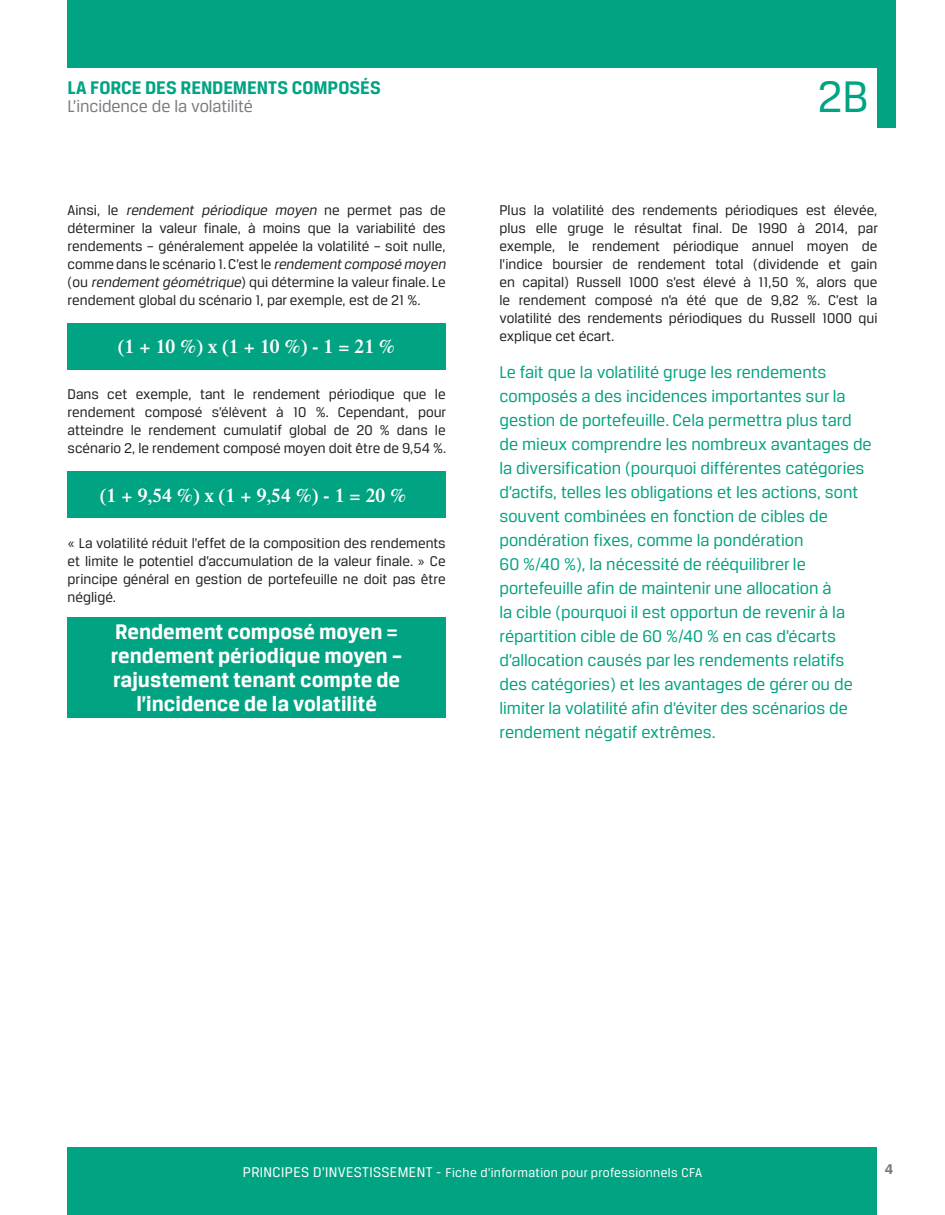
<style>
.page{position:relative;width:945px;height:1215px;background:#fff}
.page>*{position:absolute;margin:0;border:0;box-sizing:border-box;transform-origin:0 0}
.t1{font:47.1px "Breuer Text";color:#00a382}
.Texte_courant{font:700 22.5px/24px "Breuer Text";color:#fff;text-align:center}
.Texte_courant-2{font:600 19.5px "Times LT Std";color:#fff}
.t2{font:700 19.5px "Breuer Text";letter-spacing:-.005em;color:#00a382}
.Intro_Section_bleu{font:18px/24px "Breuer Text";color:#00a382}
.t3{font:18px "Breuer Text";letter-spacing:-.005em;color:#7b7a81}
.Texte_courant-3{font:15px/18px "Breuer Text";color:#231f20;text-align:justify}
.t4{font:700 15px "Breuer Text";color:#7b7a81}
.t5{font:13.5px "Breuer Text";letter-spacing:.025em;color:#fff}
.s1{font-style:italic}
.s2{font-size:15px}
</style>
<div class="page">
<div style="left:68px;top:0;width:810px;height:68px;background:#00a382"></div>
<div style="left:68px;top:1148px;width:810px;height:67px;background:#00a382"></div>
<div style="left:877px;top:0;width:18px;height:127px;background:#00a382"></div>
<div style="left:68px;top:323px;width:378px;height:46px;background:#00a382"></div>
<div style="left:68px;top:472px;width:378px;height:46px;background:#00a382"></div>
<div style="left:68px;top:617px;width:378px;height:101px;background:#00a382"></div>
<h3 class="t2" style="left:68px;top:77px;width:315px">LA FORCE DES RENDEMENTS COMPOSÉS</h3>
<p class="t3" style="left:68px;top:97px;width:187px">L’incidence de la volatilité</p>
<p class="Texte_courant-3" style="left:68px;top:201px;width:382px;text-align:left">A i n s i , l e <span class="s1">rendement périodique moyen</span> n e p e r m e t p a s d e déterminer la valeur finale, à moins que la variabilité des rendements – généralement appelée la volatilité – soit nulle, comme dans le scénario 1. C’est le <span class="s1">rendementcomposé moyen </span>(ou <span class="s1">rendementgéométrique</span>) qui détermine la valeur finale. Le rendement global du scénario 1, par exemple, est de 21 %.</p>
<p class="Texte_courant-2" style="left:118px;top:335px;width:279px">(1 + 10 %) x (1 + 10 %) - 1 = 21 %</p>
<p class="Texte_courant-3" style="left:68px;top:385px;width:380px">Dans cet exemple, tant le rendement périodique que le rendement composé s’élèvent à 10 %. Cependant, pour atteindre le rendement cumulatif global de 20 % dans le scénario 2, le rendement composé moyen doit être de 9,54 %.</p>
<p class="Texte_courant-2" style="left:100px;top:484px;width:308px">(1 + 9,54 %) x (1 + 9,54 %) - 1 = 20 %</p>
<p class="Texte_courant-3" style="left:68px;top:534px;width:380px">« La volatilité réduit l’effet de la composition des rendements et limite le potentiel d’accumulation de la valeur finale. » Ce principe général en gestion de portefeuille ne doit pas être négligé.</p>
<p class="Texte_courant" style="left:111px;top:619px;width:293px">Rendement composé moyen = rendement périodique moyen – rajustement tenant compte de l’incidence de la volatilité</p>
<h1 class="t1" style="left:817px;top:71px;width:52px">2B</h1>
<p class="Texte_courant-3" style="left:500px;top:201px;width:380px">Plus la volatilité des rendements périodiques est élevée, plus elle gruge le résultat final. De 1990 à 2014, par exemple, le rendement périodique annuel moyen de l’indice boursier de rendement total (dividende et gain en capital) Russell 1000 s’est élevé à 11,50 %, alors que le rendement composé n’a été que de 9,82 %. C’est la volatilité des rendements périodiques du Russell 1000 qui explique cet écart.</p>
<p class="Intro_Section_bleu" style="left:500px;top:360px;width:374px">Le fait que la volatilité gruge les rendements composés a des incidences importantes sur la gestion de portefeuille. Cela permettra plus tard de mieux comprendre les nombreux avantages de la diversification (pourquoi différentes catégories d’actifs, telles les obligations et les actions, sont souvent combinées en fonction de cibles de pondération fixes, comme la pondération<br>60 %/40 %), la nécessité de rééquilibrer le portefeuille afin de maintenir une allocation à<br>la cible (pourquoi il est opportun de revenir à la répartition cible de 60 %/40 % en cas d’écarts d’allocation causés par les rendements relatifs des catégories) et les avantages de gérer ou de limiter la volatilité afin d’éviter des scénarios de rendement négatif extrêmes.</p>
<p class="t5" style="left:243px;top:1165px;width:461px"><span class="s2">PRINCIPES D’INVESTISSEMENT -</span> Fiche d’information pour professionnels CFA</p>
<p class="t4" style="left:885px;top:1161px;width:10px">4</p>
</div>
